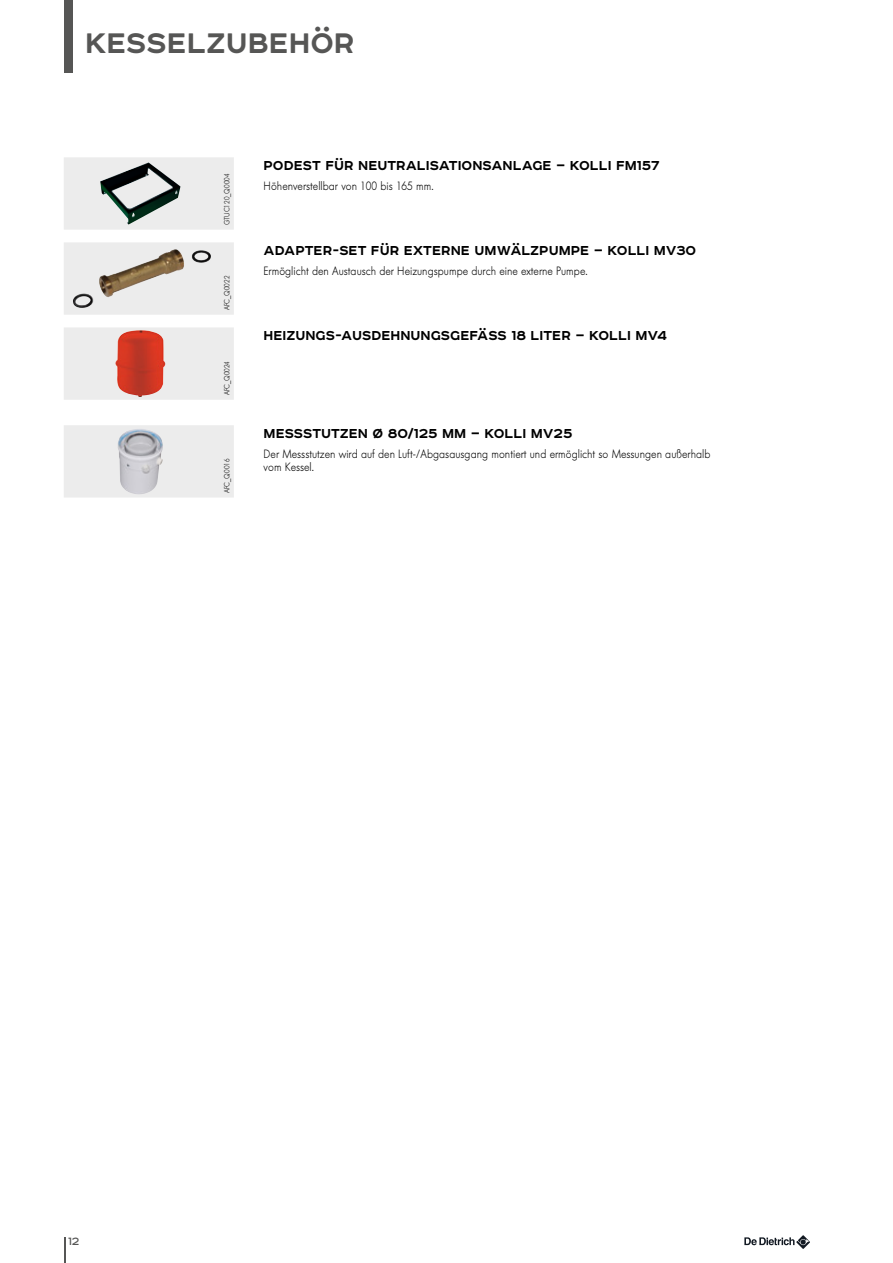
<style>
.page{position:relative;width:893px;height:1263px;background:#fff}
.page>*{position:absolute;margin:0;border:0;box-sizing:border-box;transform-origin:0 0}
.Titre_noir_haut_de_p{font:700 36px "Affect";color:#565655}
.Conditions_Dimension{font:700 16.5px "Affect";color:#000}
.t1{font:13.5px "Affect";color:#565655}
.Texte_courant_fer_ga{font:300 12px "Futura BQ";color:#000;scale:.9 1}
.Reference_FT{font:300 7.5px "Futura BQ";color:#000;scale:.9 1}
</style>
<div class="page">
<div style="left:64px;top:0;width:8px;height:72px;background:#565655"></div>
<svg style="left:64px;top:1237px;width:1px;height:26px"></svg>
<svg style="left:744px;top:1235px;width:66px;height:14px"></svg>
<svg style="left:64px;top:157px;width:170px;height:340px;fill:#ececec"></svg>
<img style="left:127px;top:162px;width:21px;height:9px">
<img style="left:145px;top:249px;width:30px;height:14px">
<img style="left:115px;top:330px;width:50px;height:67px">
<img style="left:120px;top:428px;width:21px;height:8px">
<p class="Titre_noir_haut_de_p" style="left:85px;top:17px;width:271px">KESSELZUBEHÖR</p>
<p class="Reference_FT" style="left:223px;top:225px;width:59px;rotate:-90deg">GTUC120_Q0004</p>
<p class="Reference_FT" style="left:223px;top:310px;width:40px;rotate:-90deg">AFC_Q0022</p>
<p class="Reference_FT" style="left:223px;top:395px;width:40px;rotate:-90deg">AFC_Q0024</p>
<p class="Reference_FT" style="left:223px;top:493px;width:40px;rotate:-90deg">AFC_Q0016</p>
<p class="Conditions_Dimension" style="left:264px;top:153px;width:398px">PODEST FÜR NEUTRALISATIONSANLAGE – KOLLI FM157</p>
<p class="Texte_courant_fer_ga" style="left:264px;top:179px;width:190px">Höhenverstellbar von 100 bis 165 mm.</p>
<p class="Conditions_Dimension" style="left:264px;top:238px;width:434px">ADAPTER-SET FÜR EXTERNE UMWÄLZPUMPE – KOLLI MV30</p>
<p class="Texte_courant_fer_ga" style="left:264px;top:264px;width:362px">Ermöglicht den Austausch der Heizungspumpe durch eine externe Pumpe.</p>
<p class="Conditions_Dimension" style="left:264px;top:323px;width:405px">HEIZUNGS-AUSDEHNUNGSGEFÄSS 18 LITER – KOLLI MV4</p>
<p class="Conditions_Dimension" style="left:264px;top:421px;width:310px">MESSSTUTZEN Ø 80/125 MM – KOLLI MV25</p>
<p class="Texte_courant_fer_ga" style="left:264px;top:446px;width:498px">Der Messstutzen wird auf den Luft-/Abgasausgang montiert und ermöglicht so Messungen außerhalb</p>
<p class="Texte_courant_fer_ga" style="left:264px;top:460px;width:58px">vom Kessel.</p>
<p class="t1" style="left:68px;top:1231px;width:13px">12</p>
</div>
